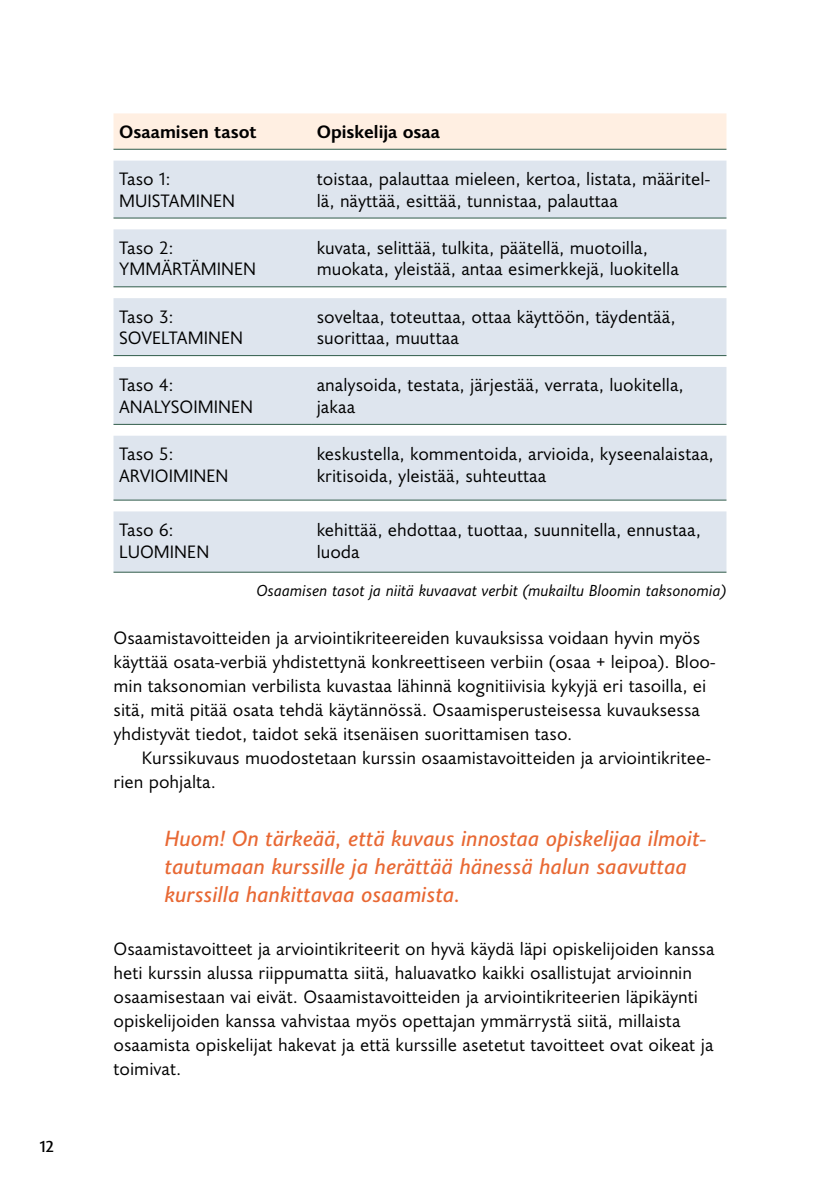
<style>
.page{position:relative;width:840px;height:1191px;background:#fff}
.page>*{position:absolute;margin:0;border:0;box-sizing:border-box;transform-origin:0 0}
.t1{font:italic 22px/28px "Joanna Sans Nova";color:#e86833}
.t2{font:18px/21.6px "Joanna Sans Nova";color:#000}
.t3{font:700 18px "Joanna Sans Nova";color:#000}
.t4{font:italic 16px "Joanna Sans Nova";color:#000}
.t5{font:500 16px "Joanna Sans Nova";color:#000}
</style>
<div class="page">
<hr style="left:839px;top:0;width:1px;height:1191px;background:#fbcaa6">
<div style="left:113px;top:113px;width:613px;height:36px;background:#ffefe2"></div>
<svg style="left:113px;top:161px;width:613px;height:411px;background:#e1e7ef"></svg>
<hr style="left:113px;top:572px;width:198px;height:1px;background:#305c4a">
<hr style="left:311px;top:572px;width:415px;height:1px;background:#305c4a">
<hr style="left:113px;top:149px;width:198px;height:1px;background:#305c4a">
<hr style="left:311px;top:149px;width:415px;height:1px;background:#305c4a">
<hr style="left:113px;top:218px;width:198px;height:1px;background:#305c4a">
<hr style="left:311px;top:218px;width:415px;height:1px;background:#305c4a">
<hr style="left:113px;top:286px;width:198px;height:1px;background:#305c4a">
<hr style="left:311px;top:286px;width:415px;height:1px;background:#305c4a">
<hr style="left:113px;top:355px;width:198px;height:1px;background:#305c4a">
<hr style="left:311px;top:355px;width:415px;height:1px;background:#305c4a">
<hr style="left:113px;top:424px;width:198px;height:1px;background:#305c4a">
<hr style="left:311px;top:424px;width:415px;height:1px;background:#305c4a">
<hr style="left:113px;top:500px;width:198px;height:1px;background:#305c4a">
<hr style="left:311px;top:500px;width:415px;height:1px;background:#305c4a">
<p class="t5" style="left:40px;top:1134px;width:16px">12</p>
<p class="t3" style="left:119px;top:119px;width:139px">Osaamisen tasot</p>
<p class="t3" style="left:316px;top:119px;width:125px">Opiskelija osaa</p>
<p class="t2" style="left:119px;top:167px;width:117px">Taso 1:<br>MUISTAMINEN</p>
<p class="t2" style="left:316px;top:167px;width:394px">toistaa, palauttaa mieleen, kertoa, listata, määritel&shy;lä, näyttää, esittää, tunnistaa, palauttaa</p>
<p class="t2" style="left:119px;top:236px;width:138px">Taso 2:<br>YMMÄRTÄMINEN</p>
<p class="t2" style="left:316px;top:236px;width:363px">kuvata, selittää, tulkita, päätellä, muotoilla, muokata, yleistää, antaa esimerkkejä, luokitella</p>
<p class="t2" style="left:119px;top:305px;width:125px">Taso 3:<br>SOVELTAMINEN</p>
<p class="t2" style="left:316px;top:305px;width:360px">soveltaa, toteuttaa, ottaa käyttöön, täydentää, suorittaa, muuttaa</p>
<p class="t2" style="left:119px;top:374px;width:135px">Taso 4:<br>ANALYSOIMINEN</p>
<p class="t2" style="left:316px;top:374px;width:368px">analysoida, testata, järjestää, verrata, luokitella, jakaa</p>
<p class="t2" style="left:119px;top:442px;width:111px">Taso 5:<br>ARVIOIMINEN</p>
<p class="t2" style="left:316px;top:442px;width:398px">keskustella, kommentoida, arvioida, kyseenalaistaa, kritisoida, yleistää, suhteuttaa</p>
<p class="t2" style="left:119px;top:518px;width:92px">Taso 6:<br>LUOMINEN</p>
<p class="t2" style="left:316px;top:518px;width:385px">kehittää, ehdottaa, tuottaa, suunnitella, ennustaa, luoda</p>
<p class="t4" style="left:256px;top:579px;width:471px">Osaamisen tasot ja niitä kuvaavat verbit (mukailtu Bloomin taksonomia)</p>
<p class="t2" style="left:113px;top:625px;width:603px;line-height:24px">Osaamistavoitteiden ja arviointikriteereiden kuvauksissa voidaan hyvin myös käyttää osata-verbiä yhdistettynä konkreettiseen verbiin (osaa + leipoa). Bloo&shy;min taksonomian verbilista kuvastaa lähinnä kognitiivisia kykyjä eri tasoilla, ei sitä, mitä pitää osata tehdä käytännössä. Osaamisperusteisessa kuvauksessa yhdistyvät tiedot, taidot sekä itsenäisen suorittamisen taso.</p>
<p class="t2" style="left:113px;top:745px;width:598px;line-height:24px;text-indent:28px">Kurssikuvaus muodostetaan kurssin osaamistavoitteiden ja arviointikritee&shy;rien pohjalta.</p>
<p class="t1" style="left:164px;top:823px;width:543px">Huom! On tärkeää, että kuvaus innostaa opiskelijaa ilmoit&shy;tautumaan kurssille ja herättää hänessä halun saavuttaa kurssilla hankittavaa osaamista.</p>
<p class="t2" style="left:113px;top:936px;width:602px;line-height:24px">Osaamistavoitteet ja arviointikriteerit on hyvä käydä läpi opiskelijoiden kanssa heti kurssin alussa riippumatta siitä, haluavatko kaikki osallistujat arvioinnin osaamisestaan vai eivät. Osaamistavoitteiden ja arviointikriteerien läpikäynti opiskelijoiden kanssa vahvistaa myös opettajan ymmärrystä siitä, millaista osaamista opiskelijat hakevat ja että kurssille asetetut tavoitteet ovat oikeat ja toimivat.</p>
</div>
